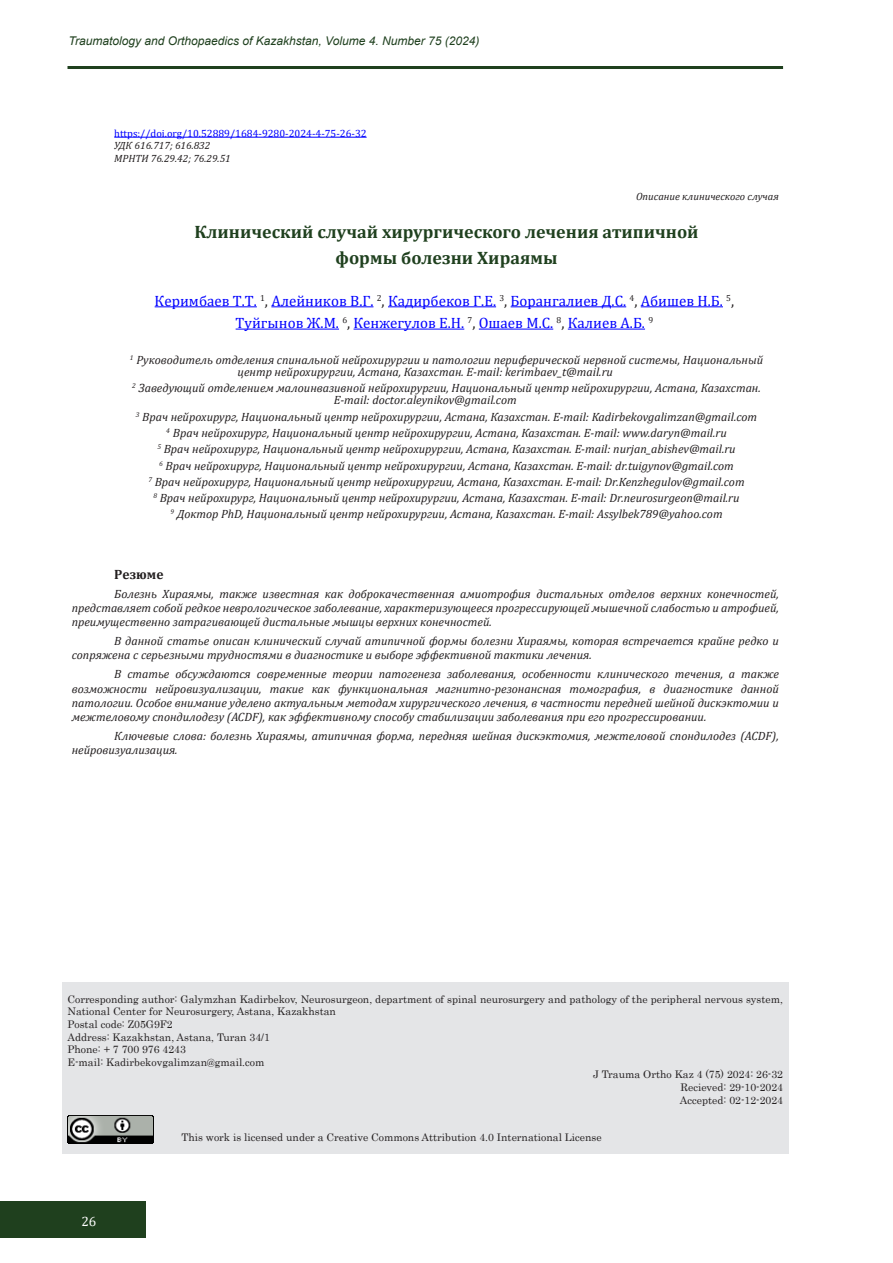
<style>
.page{position:relative;width:893px;height:1263px;background:#fff}
.page>*{position:absolute;margin:0;border:0;box-sizing:border-box;transform-origin:0 0}
.Название_статьи{font:700 18px "Cambria";color:#1f401e}
.ФИО_авторов{font:15px "Cambria";color:#00f}
.Резюме{font:700 13.5px "Cambria";color:#231f20}
.t1{font:13.5px "Cambria";color:#fff}
.текст_абстракта{font:italic 12px/14.4px "Cambria";color:#231f20;text-align:justify}
.должность{font:italic 12px/12px "Cambria";color:#231f20}
.t2{font:italic 12px "Arial";color:#1f401e}
.корресп{font:10.5px/12.6px "Century";color:#231f20}
.МРНТИ{font:italic 10.5px "Cambria";color:#231f20}
.МРНТИ-2{font:10.5px "Cambria";color:#00f}
.s1{color:#231f20}
</style>
<div class="page">
<div style="left:0;top:1202px;width:146px;height:36px;background:#1f401e"></div>
<hr style="left:68px;top:66px;width:715px;height:3px;background:#1f401e">
<div style="left:63px;top:982px;width:726px;height:171px;background:#e4e5e7"></div>
<hr style="left:114px;top:137px;width:253px;height:1px;background:#00f">
<hr style="left:155px;top:306px;width:102px;height:1px;background:#00f">
<hr style="left:271px;top:306px;width:102px;height:1px;background:#00f">
<hr style="left:388px;top:306px;width:108px;height:1px;background:#00f">
<hr style="left:511px;top:306px;width:115px;height:1px;background:#00f">
<hr style="left:641px;top:306px;width:82px;height:1px;background:#00f">
<hr style="left:236px;top:329px;width:103px;height:1px;background:#00f">
<hr style="left:354px;top:329px;width:110px;height:1px;background:#00f">
<hr style="left:479px;top:329px;width:74px;height:1px;background:#00f">
<hr style="left:568px;top:329px;width:77px;height:1px;background:#00f">
<img style="left:68px;top:1115px;width:85px;height:29px">
<p class="t2" style="left:69px;top:33px;width:412px">Traumatology and Orthopаedics of Kazakhstan, Volume 4. Number 75 (2024)</p>
<p class="МРНТИ-2" style="left:114px;top:127px;width:254px">https://doi.org/10.52889/1684-9280-2024-4-75-26-32</p>
<p class="МРНТИ" style="left:114px;top:138px;width:98px">УДК 616.717; 616.832</p>
<p class="МРНТИ" style="left:114px;top:151px;width:118px">МРНТИ 76.29.42; 76.29.51</p>
<p class="МРНТИ" style="left:636px;top:189px;width:144px">Описание клинического случая</p>
<p class="Название_статьи" style="left:194px;top:219px;width:506px">Клинический случай хирургического лечения атипичной</p>
<p class="Название_статьи" style="left:336px;top:245px;width:223px">формы болезни Хираямы</p>
<p class="ФИО_авторов" style="left:155px;top:292px;width:581px">Керимбаев Т.Т. <sup>1</sup><span class="s1">,</span> Алейников В.Г. <sup>2</sup><span class="s1">,</span> Кадирбеков Г.Е. <sup>3</sup><span class="s1">,</span> Борангалиев Д.С. <sup>4</sup><span class="s1">,</span> Абишев Н.Б. <sup>5</sup><span class="s1">,</span></p>
<p class="ФИО_авторов" style="left:236px;top:314px;width:419px">Туйгынов Ж.М. <sup>6</sup><span class="s1">,</span> Кенжегулов Е.Н. <sup>7</sup><span class="s1">,</span> Ошаев М.С. <sup>8</sup><span class="s1">,</span> Калиев А.Б. <sup>9</sup></p>
<p class="должность" style="left:238px;top:354px;width:527px;text-indent:-108px"><sup>1</sup> Руководитель отделения спинальной нейрохирургии и патологии периферической нервной системы, Национальный центр нейрохирургии, Астана, Казахстан. Е-mail: kerimbaev_t@mail.ru</p>
<p class="должность" style="left:334px;top:382px;width:428px;text-indent:-202px"><sup>2</sup> Заведующий отделением малоинвазивной нейрохирургии, Национальный центр нейрохирургии, Астана, Казахстан.<br>Е-mail: doctor.aleynikov@gmail.com</p>
<p class="должность" style="left:136px;top:410px;width:623px"><sup>3</sup> Врач нейрохирург, Национальный центр нейрохирургии, Астана, Казахстан. Е-mail: Kadirbekovgalimzan@gmail.com</p>
<p class="должность" style="left:166px;top:426px;width:562px"><sup>4</sup> Врач нейрохирург, Национальный центр нейрохирургии, Астана, Казахстан. Е-mail: www.daryn@mail.ru</p>
<p class="должность" style="left:157px;top:443px;width:580px"><sup>5</sup> Врач нейрохирург, Национальный центр нейрохирургии, Астана, Казахстан. Е-mail: nurjan_abishev@mail.ru</p>
<p class="должность" style="left:159px;top:459px;width:576px"><sup>6</sup> Врач нейрохирург, Национальный центр нейрохирургии, Астана, Казахстан. Е-mail: dr.tuigynov@gmail.com</p>
<p class="должность" style="left:148px;top:475px;width:598px"><sup>7</sup> Врач нейрохирург, Национальный центр нейрохирургии, Астана, Казахстан. Е-mail: Dr.Kenzhegulov@gmail.com</p>
<p class="должность" style="left:153px;top:491px;width:588px"><sup>8</sup> Врач нейрохирург, Национальный центр нейрохирургии, Астана, Казахстан. Е-mail: Dr.neurosurgeon@mail.ru</p>
<p class="должность" style="left:170px;top:508px;width:554px"><sup>9</sup> Доктор PhD, Национальный центр нейрохирургии, Астана, Казахстан. Е-mail: Assylbek789@yahoo.com</p>
<p class="Резюме" style="left:114px;top:565px;width:51px">Резюме</p>
<p class="текст_абстракта" style="left:72px;top:586px;width:709px;text-indent:43px">Болезнь Хираямы, также известная как доброкачественная амиотрофия дистальных отделов верхних конечностей, представляет собой редкое неврологическое заболевание, характеризующееся прогрессирующей мышечной слабостью и атрофией, преимущественно затрагивающей дистальные мышцы верхних конечностей.</p>
<p class="текст_абстракта" style="left:72px;top:633px;width:708px;text-indent:43px">В данной статье описан клинический случай атипичной формы болезни Хираямы, которая встречается крайне редко и сопряжена с серьезными трудностями в диагностике и выборе эффективной тактики лечения.</p>
<p class="текст_абстракта" style="left:72px;top:666px;width:709px;text-indent:43px">В статье обсуждаются современные теории патогенеза заболевания, особенности клинического течения, а также возможности нейровизуализации, такие как функциональная магнитно-резонансная томография, в диагностике данной патологии. Особое внимание уделено актуальным методам хирургического лечения, в частности передней шейной дискэктомии и межтеловому спондилодезу (ACDF), как эффективному способу стабилизации заболевания при его прогрессировании.</p>
<p class="текст_абстракта" style="left:72px;top:728px;width:708px;text-indent:43px">Ключевые слова: болезнь Хираямы, атипичная форма, передняя шейная дискэктомия, межтеловой спондилодез (ACDF), нейровизуализация.</p>
<p class="корресп" style="left:68px;top:992px;width:717px">Corresponding author: Galymzhan Kadirbekov, Neurosurgeon, department of spinal neurosurgery and pathology of the peripheral nervous system,<br>National Center for Neurosurgery, Astana, Kazakhstan</p>
<p class="корресп" style="left:68px;top:1017px;width:107px">Postal code: Z05G9F2</p>
<p class="корресп" style="left:68px;top:1030px;width:204px">Address: Kazakhstan, Astana, Turan 34/1</p>
<p class="корресп" style="left:68px;top:1042px;width:120px">Phone: + 7 700 976 4243</p>
<p class="корресп" style="left:68px;top:1055px;width:198px">E-mail: Kadirbekovgalimzan@gmail.com</p>
<p class="корресп" style="left:593px;top:1067px;width:191px">J Trauma Ortho Kaz 4 (75) 2024: 26-32</p>
<p class="корресп" style="left:680px;top:1080px;width:104px">Recieved: 29-10-2024</p>
<p class="корресп" style="left:680px;top:1093px;width:105px">Accepted: 02-12-2024</p>
<p class="корресп" style="left:181px;top:1130px;width:422px">This work is licensed under a Creative Commons Attribution 4.0 International License</p>
<p class="t1" style="left:81px;top:1213px;width:17px">26</p>
</div>
